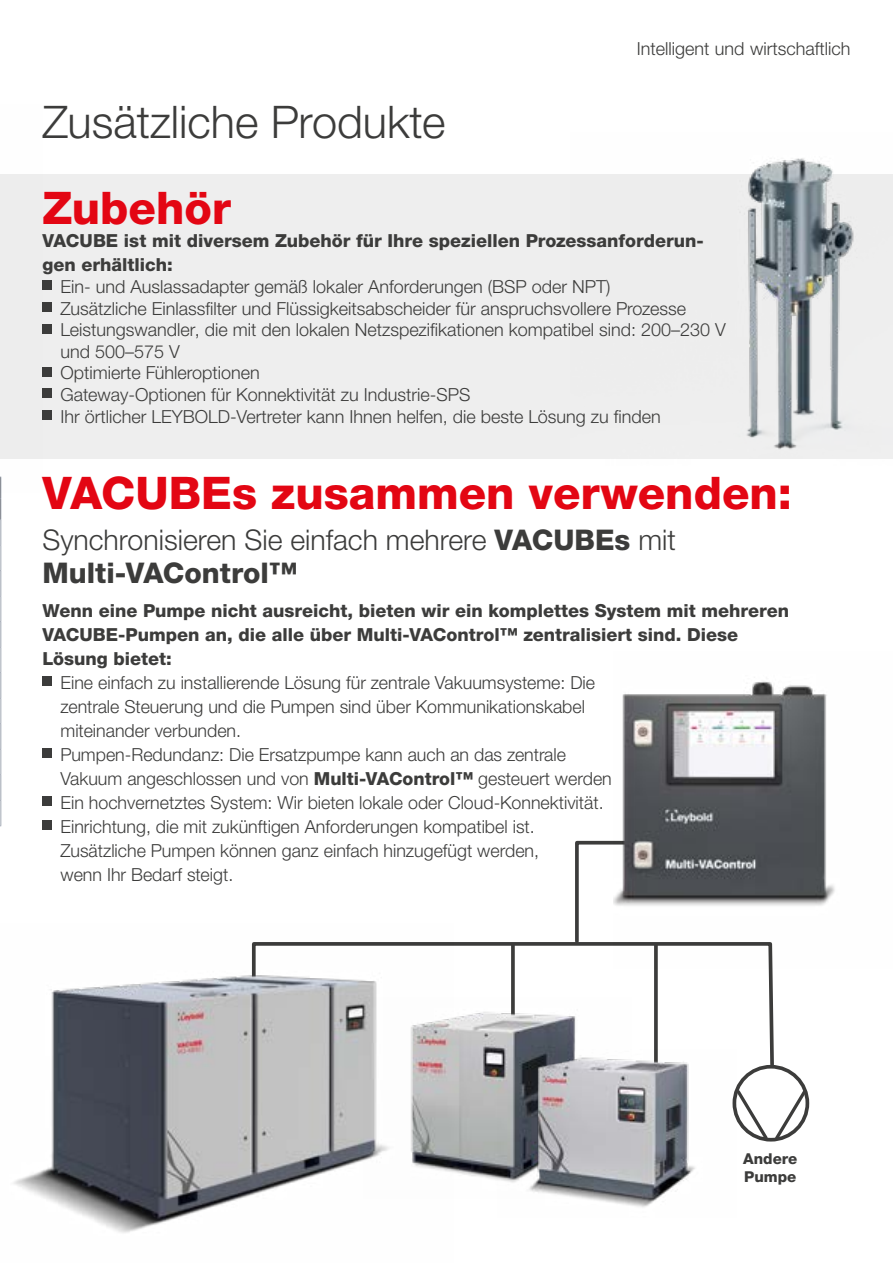
<style>
.page{position:relative;width:893px;height:1263px;background:#fff}
.page>*{position:absolute;margin:0;border:0;box-sizing:border-box;transform-origin:0 0}
.t1{font:800 45px "Helvetica Neue LTW1 G";color:#e30613}
.t2{font:300 45px "Helvetica Neue LTW1 G";color:#3c3c3b}
.t3{font:300 28.5px/33px "Helvetica Neue LTW1 G";color:#3c3c3b}
.t4{font:300 18px/24px "Helvetica Neue LTW1 G";color:#3c3c3b}
.t5{font:800 18px/24px "Helvetica Neue LTW1 G";color:#3c3c3b}
.t6{font:800 15px/18px "Helvetica Neue LTW1 G";color:#3c3c3b}
.s1{font-weight:800}
</style>
<div class="page">
<div style="left:0;top:174px;width:893px;height:285px;background:#eee"></div>
<svg style="left:0;top:493px;width:1px;height:333px"></svg>
<img style="left:747px;top:158px;width:107px;height:291px">
<div style="left:43px;top:281px;width:9px;height:9px;background:#3c3c3b"></div>
<div style="left:43px;top:302px;width:9px;height:10px;background:#3c3c3b"></div>
<div style="left:43px;top:324px;width:9px;height:9px;background:#3c3c3b"></div>
<div style="left:43px;top:367px;width:9px;height:9px;background:#3c3c3b"></div>
<div style="left:43px;top:389px;width:9px;height:9px;background:#3c3c3b"></div>
<div style="left:43px;top:410px;width:9px;height:10px;background:#3c3c3b"></div>
<div style="left:43px;top:676px;width:9px;height:10px;background:#3c3c3b"></div>
<div style="left:43px;top:748px;width:9px;height:10px;background:#3c3c3b"></div>
<div style="left:43px;top:796px;width:9px;height:10px;background:#3c3c3b"></div>
<div style="left:43px;top:820px;width:9px;height:10px;background:#3c3c3b"></div>
<img style="left:0;top:280px;width:43px;height:213px">
<svg style="left:454px;top:942px;width:320px;height:126px"></svg>
<svg style="left:511px;top:945px;width:4px;height:53px"></svg>
<svg style="left:654px;top:968px;width:4px;height:81px"></svg>
<img style="left:13px;top:942px;width:441px;height:291px">
<img style="left:364px;top:998px;width:267px;height:200px">
<img style="left:498px;top:1049px;width:238px;height:159px">
<svg style="left:573px;top:840px;width:40px;height:105px"></svg>
<img style="left:613px;top:681px;width:222px;height:287px">
<div style="left:732px;top:1065px;width:77px;height:76px;border:4px solid #3c3c3b;border-radius:50%"></div>
<svg style="left:734px;top:1087px;width:75px;height:55px"></svg>
<h1 class="t2" style="left:43px;top:95px;width:405px">Zusätzliche Produkte</h1>
<h1 class="t1" style="left:43px;top:181px;width:190px">Zubehör</h1>
<p class="t4" style="left:637px;top:37px;width:215px">Intelligent und wirtschaftlich</p>
<p class="t5" style="left:43px;top:229px;width:663px">VACUBE ist mit diversem Zubehör für Ihre speziellen Prozessanforderun&shy;gen erhältlich:</p>
<p class="t4" style="left:61px;top:276px;width:667px;line-height:21.6px">Ein- und Auslassadapter gemäß lokaler Anforderungen (BSP oder NPT)<br>Zusätzliche Einlassfilter und Flüssigkeitsabscheider für anspruchsvollere Prozesse Leistungswandler, die mit den lokalen Netzspezifikationen kompatibel sind: 200–230 V und 500–575 V<br>Optimierte Fühleroptionen<br>Gateway-Optionen für Konnektivität zu Industrie-SPS<br>Ihr örtlicher LEYBOLD-Vertreter kann Ihnen helfen, die beste Lösung zu finden</p>
<h1 class="t1" style="left:43px;top:466px;width:751px">VACUBEs zusammen verwenden:</h1>
<h2 class="t3" style="left:43px;top:524px;width:635px">Synchronisieren Sie einfach mehrere <span class="s1">VACUBEs</span> mit<br><span class="s1">Multi-VAControl™</span></h2>
<p class="t5" style="left:43px;top:598px;width:748px">Wenn eine Pumpe nicht ausreicht, bieten wir ein komplettes System mit mehreren<br>VACUBE-Pumpen an, die alle über Multi-VAControl™ zentralisiert sind. Diese<br>Lösung bietet:</p>
<p class="t4" style="left:61px;top:670px;width:553px">Eine einfach zu installierende Lösung für zentrale Vakuumsysteme: Die zentrale Steuerung und die Pumpen sind über Kommunikationskabel miteinander verbunden.<br>Pumpen-Redundanz: Die Ersatzpumpe kann auch an das zentrale Vakuum angeschlossen und von <span class="s1">Multi-VAControl™</span> gesteuert werden Ein hochvernetztes System: Wir bieten lokale oder Cloud-Konnektivität.<br>Einrichtung, die mit zukünftigen Anforderungen kompatibel ist.<br>Zusätzliche Pumpen können ganz einfach hinzugefügt werden,<br>wenn Ihr Bedarf steigt.</p>
<p class="t6" style="left:743px;top:1150px;width:56px">Andere<br>Pumpe</p>
</div>
